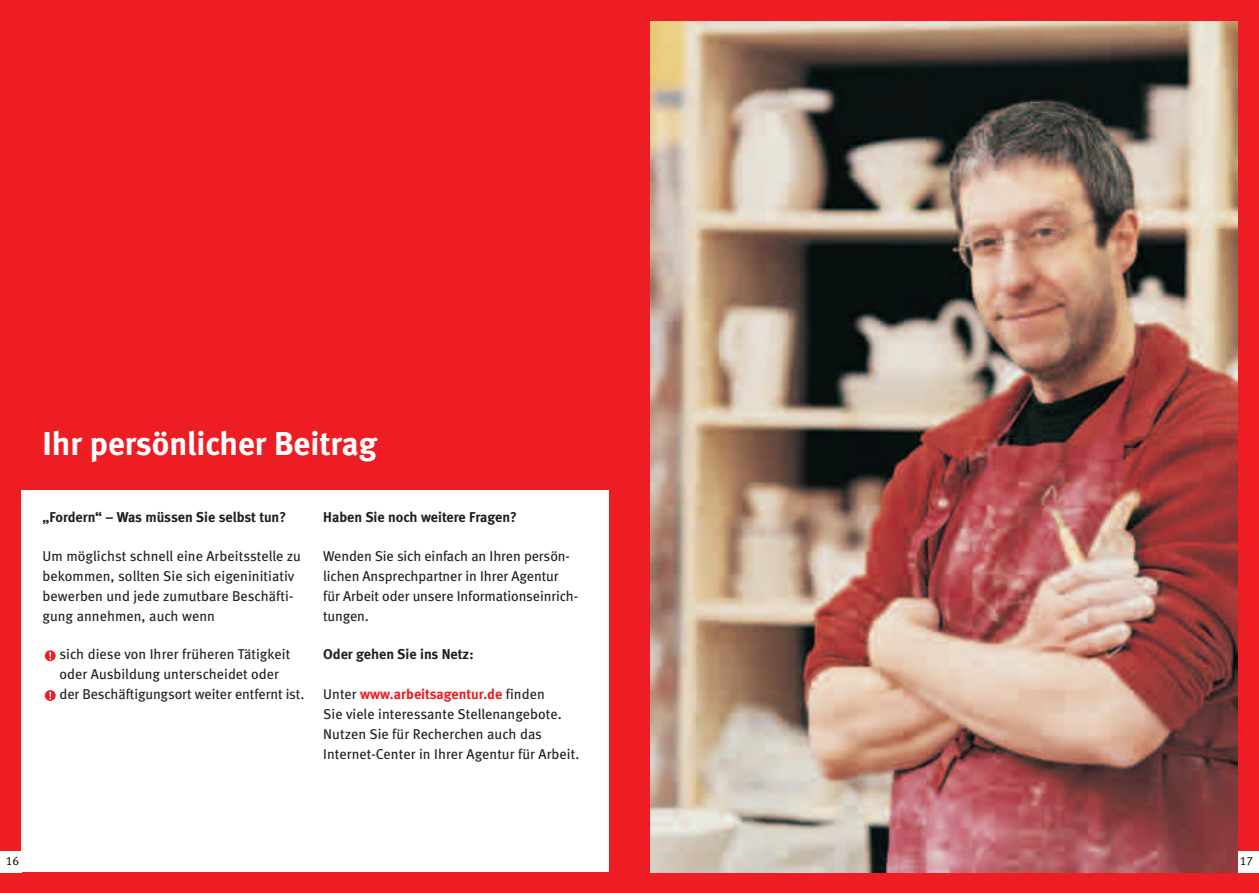
<style>
.page{position:relative;width:1259px;height:893px;background:#fff}
.page>*{position:absolute;margin:0;border:0;box-sizing:border-box;transform-origin:0 0}
.t1{font:33px "Meta Bold LF";color:#fff}
.t2{font:14.25px/19.8px "Meta Book LF";letter-spacing:.005em;color:#231f20}
.t3{font:14.25px "Meta Bold LF";color:#231f20}
.t4{font:14.25px "Meta Bold LF";color:#ee1d23}
.t5{font:12px "Meta Book LF";color:#231f20}
.s1{font-family:"Meta Book LF";color:#231f20}
</style>
<div class="page">
<div style="left:0;top:0;width:1258px;height:892px;background:#ee1d23"></div>
<div style="left:21px;top:425px;width:587px;height:447px;background:#fff"></div>
<div style="left:1237px;top:850px;width:21px;height:22px;background:#fff"></div>
<div style="left:0;top:850px;width:21px;height:22px;background:#fff"></div>
<div style="left:21px;top:404px;width:587px;height:85px;background:#ee1d23"></div>
<img style="left:651px;top:21px;width:586px;height:851px">
<div style="left:45px;top:690px;width:11px;height:11px;background:#ee1d23;border-radius:50%"></div>
<svg style="left:49px;top:691px;width:2px;height:8px"></svg>
<div style="left:45px;top:650px;width:11px;height:11px;background:#ee1d23;border-radius:50%"></div>
<svg style="left:49px;top:652px;width:2px;height:7px"></svg>
<h1 class="t1" style="left:43px;top:432px;width:336px">Ihr persönlicher Beitrag</h1>
<p class="t3" style="left:43px;top:512px;width:245px">„Fordern“ – Was müssen Sie selbst tun?</p>
<p class="t2" style="left:43px;top:547px;width:260px">Um möglichst schnell eine Arbeitsstelle zu bekommen, sollten Sie sich eigeninitiativ bewerben und jede zumutbare Beschäfti&shy;gung annehmen, auch wenn</p>
<p class="t2" style="left:60px;top:645px;width:246px">sich diese von Ihrer früheren Tätigkeit oder Ausbildung unterscheidet oder<br>der Beschäftigungsort weiter entfernt ist.</p>
<p class="t3" style="left:323px;top:512px;width:195px">Haben Sie noch weitere Fragen?</p>
<p class="t2" style="left:323px;top:547px;width:256px">Wenden Sie sich einfach an Ihren persön&shy;lichen Ansprechpartner in Ihrer Agentur für Arbeit oder unsere Informationseinrich&shy;tungen.</p>
<p class="t3" style="left:323px;top:649px;width:152px">Oder gehen Sie ins Netz:</p>
<p class="t4" style="left:323px;top:689px;width:223px"><span class="s1">Unter</span> www.arbeitsagentur.de <span class="s1">finden</span></p>
<p class="t2" style="left:323px;top:705px;width:258px">Sie viele interessante Stellenangebote.<br>Nutzen Sie für Recherchen auch das<br>Internet-Center in Ihrer Agentur für Arbeit.</p>
<p class="t5" style="left:6px;top:856px;width:15px">16</p>
<p class="t5" style="left:1239px;top:856px;width:15px">17</p>
</div>
